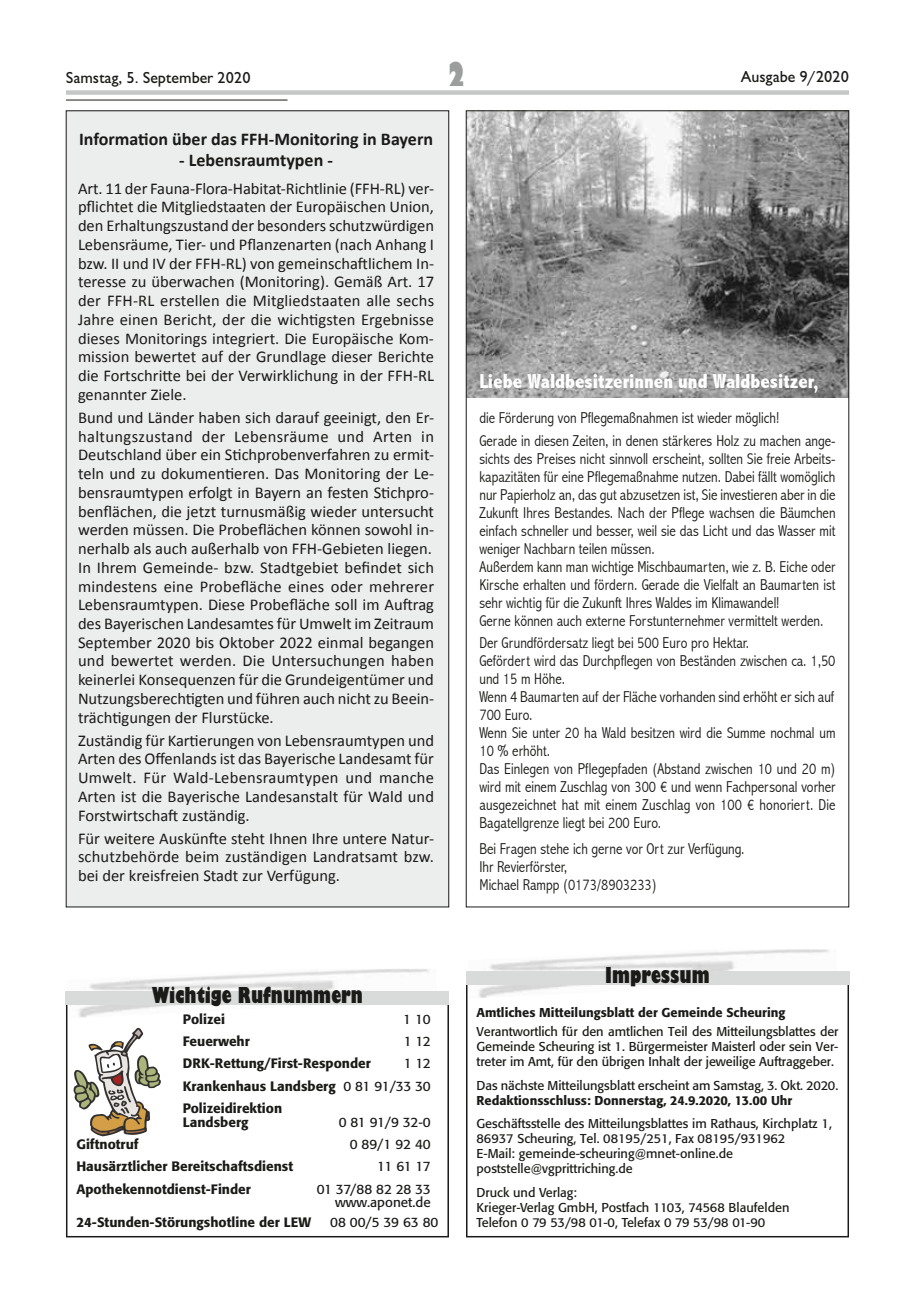
<style>
.page{position:relative;width:915px;height:1297px;background:#fff}
.page>*{position:absolute;margin:0;border:0;box-sizing:border-box;transform-origin:0 0}
.t1{font:800 condensed 36px "Giltus T";color:#9c9d9d}
.t2{font:800 condensed 24px "Giltus T";color:#1a1a18}
.t3{font:800 condensed 20.25px "Abadi";color:#fff}
.t4{font:700 18px "Calibri";color:#1a1a18}
.t5{font:16.5px/18.8px "Calibri";color:#1a1a18;text-align:justify}
.t6{font:500 16.5px "Giltus T";color:#1a1a18}
.t7{font:300 condensed 15.75px/18px "Abadi";color:#1a1a18}
.t8{font:500 13.5px/22.4px "Formata";color:#1a1a18;text-align:justify}
.t9{font:13.5px/13.8px "Formata";color:#1a1a18;text-align:right}
.t10{font:12.75px/15px "Formata";color:#1a1a18}
.t11{font:500 12.75px "Formata";color:#1a1a18}
.s1{font-weight:400}
</style>
<div class="page">
<div style="left:66px;top:90px;width:782px;height:5px;background:#c5c6c6"></div>
<hr style="left:66px;top:100px;width:221px;height:1px;background:#1a1a18">
<div style="left:66px;top:998px;width:383px;height:239px;border:2px solid #1a1a18"></div>
<img style="left:67px;top:969px;width:370px;height:49px">
<div style="left:66px;top:991px;width:383px;height:13px;background:#d9dada"></div>
<svg style="left:74px;top:1028px;width:87px;height:108px"></svg>
<div style="left:466px;top:981px;width:382px;height:256px;border:2px solid #1a1a18"></div>
<img style="left:467px;top:949px;width:362px;height:50px">
<div style="left:466px;top:971px;width:382px;height:14px;background:#d9dada"></div>
<div style="left:66px;top:111px;width:382px;height:796px;background:#eceded"></div>
<img style="left:468px;top:113px;width:378px;height:284px">
<p class="t6" style="left:66px;top:68px;width:186px">Samstag, 5. September 2020</p>
<h1 class="t1" style="left:447px;top:53px;width:19px">2</h1>
<p class="t6" style="left:740px;top:67px;width:110px">Ausgabe 9/2020</p>
<p class="t4" style="left:79px;top:128px;width:355px">Information über das FFH-Monitoring in Bayern</p>
<p class="t4" style="left:179px;top:149px;width:155px">- Lebensraumtypen -</p>
<p class="t5" style="left:78px;top:178px;width:357px">Art. 11 der Fauna-Flora-Habitat-Richtlinie (FFH-RL) ver&shy;pflichtet die Mitgliedstaaten der Europäischen Union, den Erhaltungszustand der besonders schutzwürdigen Lebensräume, Tier- und Pflanzenarten (nach Anhang I bzw. II und IV der FFH-RL) von gemeinschaftlichem In&shy;teresse zu überwachen (Monitoring). Gemäß Art. 17 der FFH-RL erstellen die Mitgliedstaaten alle sechs Jahre einen Bericht, der die wichtigsten Ergebnisse dieses Monitorings integriert. Die Europäische Kom&shy;mission bewertet auf der Grundlage dieser Berichte die Fortschritte bei der Verwirklichung in der FFH-RL genannter Ziele.</p>
<p class="t5" style="left:78px;top:407px;width:357px;text-align:left">Bund und Länder haben sich darauf geeinigt, den Er&shy;haltungszustand der Lebensräume und Arten in Deutschland über ein Stichprobenverfahren zu ermit&shy;teln und zu dokumentieren. Das Monitoring der Le&shy;bensraumtypen erfolgt in Bayern an festen Stichpro&shy;benflächen, die jetzt turnusmäßig wieder untersucht werden müssen. Die Probeflächen können sowohl in&shy;nerhalb als auch außerhalb von FFH-Gebieten liegen.<br>In Ihrem Gemeinde- bzw. Stadtgebiet befindet sich mindestens eine Probefläche eines oder mehrerer Lebensraumtypen. Diese Probefläche soll im Auftrag des Bayerischen Landesamtes für Umwelt im Zeitraum September 2020 bis Oktober 2022 einmal begangen und bewertet werden. Die Untersuchungen haben keinerlei Konsequenzen für die Grundeigentümer und Nutzungsberechtigten und führen auch nicht zu Beein&shy;trächtigungen der Flurstücke.</p>
<p class="t5" style="left:78px;top:730px;width:357px">Zuständig für Kartierungen von Lebensraumtypen und Arten des Offenlands ist das Bayerische Landesamt für Umwelt. Für Wald-Lebensraumtypen und manche Arten ist die Bayerische Landesanstalt für Wald und Forstwirtschaft zuständig.</p>
<p class="t5" style="left:78px;top:828px;width:357px">Für weitere Auskünfte steht Ihnen Ihre untere Natur&shy;schutzbehörde beim zuständigen Landratsamt bzw. bei der kreisfreien Stadt zur Verfügung.</p>
<h2 class="t2" style="left:152px;top:981px;width:212px">Wichtige Rufnummern</h2>
<p class="t8" style="left:183px;top:1008px;width:44px">Polizei</p>
<p class="t9" style="left:403px;top:1012px;width:29px">1 10</p>
<p class="t8" style="left:183px;top:1030px;width:68px">Feuerwehr</p>
<p class="t9" style="left:403px;top:1034px;width:28px">1 12</p>
<p class="t8" style="left:183px;top:1052px;width:189px">DRK-Rettung/First-Responder</p>
<p class="t8" style="left:183px;top:1052px;width:249px;text-indent:221px"><span class="s1">1 12<br></span>Krankenhaus Landsberg <span class="s1">0 81 91/33 30<br></span>Polizeidirektion</p>
<p class="t8" style="left:183px;top:1111px;width:67px">Landsberg</p>
<p class="t9" style="left:338px;top:1115px;width:93px">0 81 91/9 32-0</p>
<p class="t8" style="left:76px;top:1133px;width:64px">Giftnotruf</p>
<p class="t9" style="left:349px;top:1137px;width:82px">0 89/1 92 40</p>
<p class="t8" style="left:76px;top:1155px;width:218px">Hausärztlicher Bereitschaftsdienst</p>
<p class="t9" style="left:377px;top:1159px;width:55px">11 61 17</p>
<p class="t8" style="left:76px;top:1177px;width:176px">Apothekennotdienst-Finder</p>
<p class="t9" style="left:316px;top:1182px;width:115px">01 37/88 82 28 33 www.aponet.de</p>
<p class="t8" style="left:76px;top:1211px;width:236px">24-Stunden-Störungshotline der LEW</p>
<p class="t9" style="left:330px;top:1215px;width:110px">08 00/5 39 63 80</p>
<p class="t3" style="left:479px;top:370px;width:341px">Liebe Waldbesitzerinnen und Waldbesitzer,</p>
<p class="t7" style="left:479px;top:407px;width:357px;line-height:22.2px">die Förderung von Pflegemaßnahmen ist wieder möglich!<br>Gerade in diesen Zeiten, in denen stärkeres Holz zu machen ange-</p>
<p class="t7" style="left:479px;top:449px;width:357px">sichts des Preises nicht sinnvoll erscheint, sollten Sie freie Arbeits&shy;kapazitäten für eine Pflegemaßnahme nutzen. Dabei fällt womöglich nur Papierholz an, das gut abzusetzen ist, Sie investieren aber in die Zukunft Ihres Bestandes. Nach der Pflege wachsen die Bäumchen einfach schneller und besser, weil sie das Licht und das Wasser mit weniger Nachbarn teilen müssen.<br>Außerdem kann man wichtige Mischbaumarten, wie z. B. Eiche oder Kirsche erhalten und fördern. Gerade die Vielfalt an Baumarten ist sehr wichtig für die Zukunft Ihres Waldes im Klimawandel!<br>Gerne können auch externe Forstunternehmer vermittelt werden.</p>
<p class="t7" style="left:479px;top:633px;width:357px">Der Grundfördersatz liegt bei 500 Euro pro Hektar.<br>Gefördert wird das Durchpflegen von Beständen zwischen ca. 1,50 und 15 m Höhe.<br>Wenn 4 Baumarten auf der Fläche vorhanden sind erhöht er sich auf 700 Euro.<br>Wenn Sie unter 20 ha Wald besitzen wird die Summe nochmal um 10 % erhöht.<br>Das Einlegen von Pflegepfaden (Abstand zwischen 10 und 20 m) wird mit einem Zuschlag von 300 € und wenn Fachpersonal vorher ausgezeichnet hat mit einem Zuschlag von 100 € honoriert. Die Bagatellgrenze liegt bei 200 Euro.</p>
<p class="t7" style="left:479px;top:840px;width:266px">Bei Fragen stehe ich gerne vor Ort zur Verfügung.<br>Ihr Revierförster,<br>Michael Rampp (0173/8903233)</p>
<h2 class="t2" style="left:605px;top:961px;width:106px">Impressum</h2>
<p class="t11" style="left:476px;top:1005px;width:310px">Amtliches Mitteilungsblatt der Gemeinde Scheuring</p>
<p class="t10" style="left:476px;top:1024px;width:363px;text-align:justify">Verantwortlich für den amtlichen Teil des Mitteilungsblattes der Gemeinde Scheuring ist 1. Bürgermeister Maisterl oder sein Ver&shy;treter im Amt, für den übrigen Inhalt der jeweilige Auftraggeber.</p>
<p class="t10" style="left:476px;top:1078px;width:363px">Das nächste Mitteilungsblatt erscheint am Samstag, 3. Okt. 2020.</p>
<p class="t11" style="left:476px;top:1092px;width:317px">Redaktionsschluss: Donnerstag, 24.9.2020, 13.00 Uhr</p>
<p class="t10" style="left:476px;top:1116px;width:357px">Geschäftsstelle des Mitteilungsblattes im Rathaus, Kirchplatz 1, 86937 Scheuring, Tel. 08195/251, Fax 08195/931962<br>E-Mail: gemeinde-scheuring@mnet-online.de poststelle@vgprittriching.de</p>
<p class="t10" style="left:476px;top:1185px;width:314px">Druck und Verlag:<br>Krieger-Verlag GmbH, Postfach 1103, 74568 Blaufelden<br>Telefon 0 79 53/98 01-0, Telefax 0 79 53/98 01-90</p>
</div>
